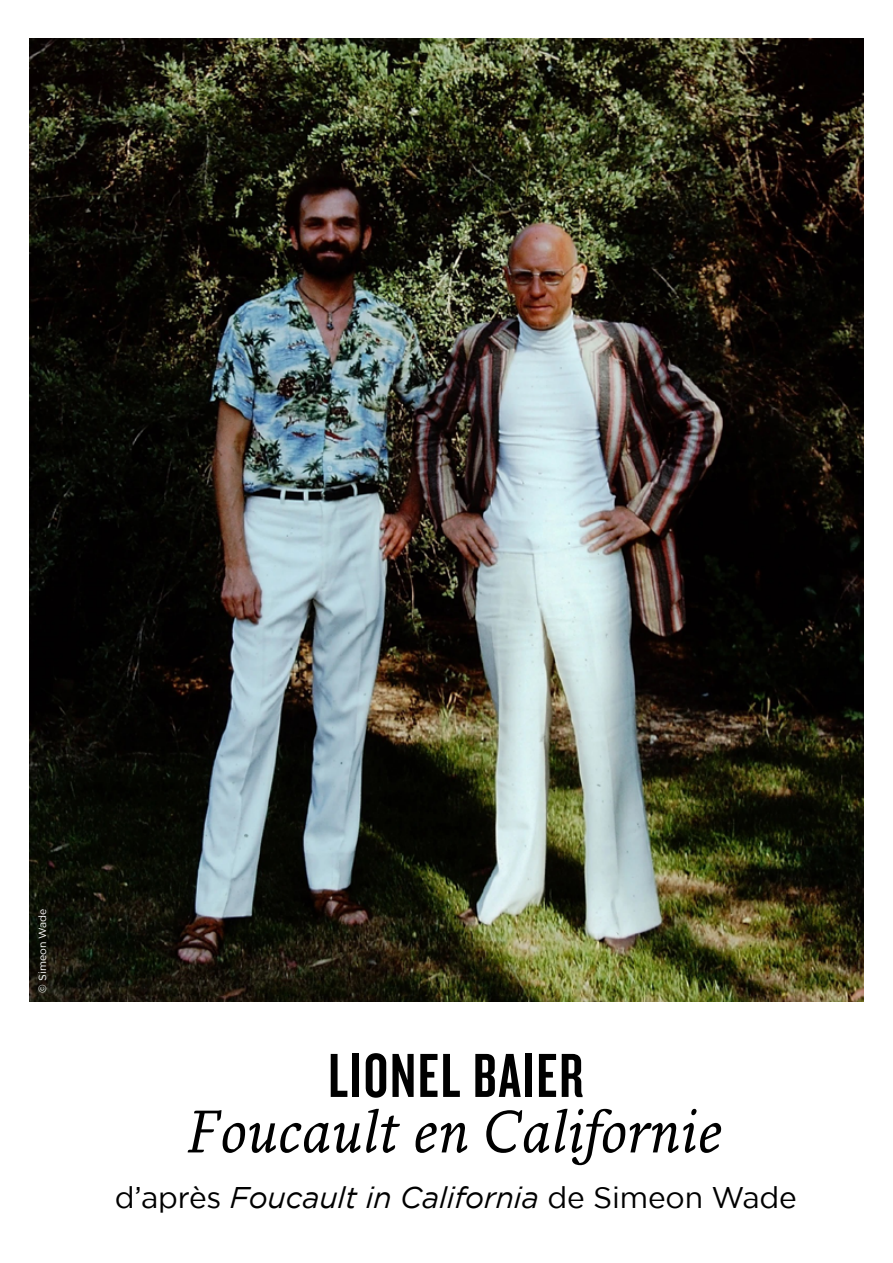
<style>
.page{position:relative;width:893px;height:1263px;background:#fff}
.page>*{position:absolute;margin:0;border:0;box-sizing:border-box;transform-origin:0 0}
.t1{font:64.65px "Knockout 48 Featherweight";letter-spacing:.03em;color:#000}
.t2{font:italic 58.05px "Fresco";letter-spacing:-.005em;color:#000}
.t3{font:italic 29.85px "Gotham";letter-spacing:-.005em;color:#000}
.t4{font:10.5px "Gotham";color:#fff}
.s1{font-style:normal}
</style>
<div class="page">
<img style="left:30px;top:38px;width:833px;height:963px">
<p class="t4" style="left:38px;top:992px;width:86px;rotate:-90deg">© Simeon Wade</p>
<h1 class="t1" style="left:328px;top:1045px;width:257px">LIONEL BAIER</h1>
<h2 class="t2" style="left:188px;top:1103px;width:536px">Foucault en Californie</h2>
<p class="t3" style="left:115px;top:1184px;width:683px"><span class="s1">d’après</span> Foucault in California <span class="s1">de Simeon Wade</span></p>
</div>
